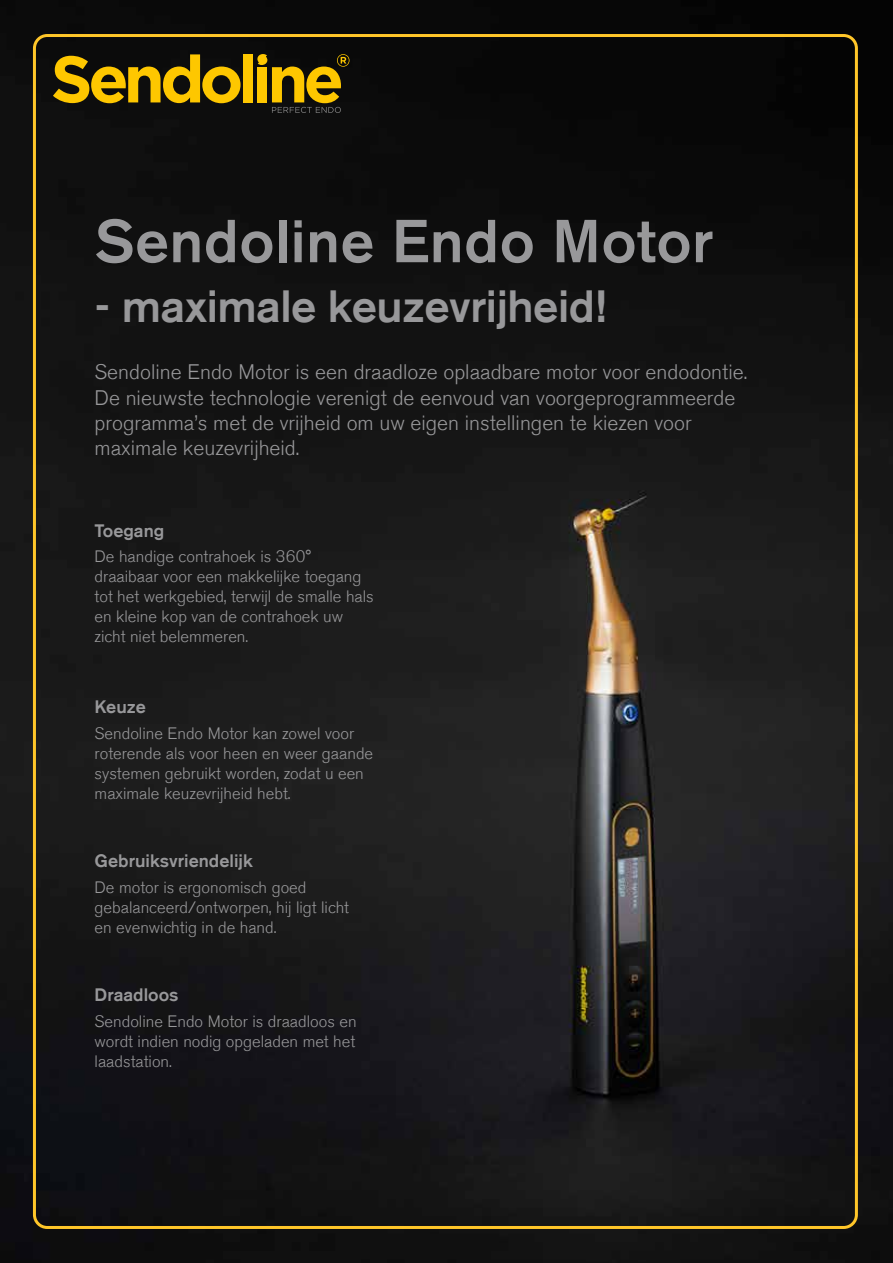
<style>
.page{position:relative;width:893px;height:1263px;background:#fff}
.page>*{position:absolute;margin:0;border:0;box-sizing:border-box;transform-origin:0 0}
.t1{font:500 60px "Akzidenz Grotesk BE";letter-spacing:.01em;color:#98989a}
.t2{font:500 45px "Akzidenz Grotesk BE";letter-spacing:-.01em;color:#98989a}
.t3{font:300 21px/25.2px "Akzidenz Grotesk BE";color:#98989a}
.t4{font:500 18px "Akzidenz Grotesk BE";color:#98989a}
.t5{font:300 16.5px/19.8px "Akzidenz Grotesk BE";color:#98989a}
</style>
<div class="page">
<img style="left:0;top:0;width:893px;height:1263px">
<svg style="left:53px;top:54px;width:188px;height:49px;background:#806606"></svg>
<div style="left:243px;top:54px;width:10px;height:48px;background:#fec700"></div>
<svg style="left:257px;top:54px;width:92px;height:59px;background:#6b5609"></svg>
<h1 class="t1" style="left:95px;top:204px;width:620px">Sendoline Endo Motor</h1>
<h2 class="t2" style="left:95px;top:278px;width:513px">- maximale keuzevrijheid!</h2>
<p class="t3" style="left:95px;top:360px;width:654px">Sendoline Endo Motor is een draadloze oplaadbare motor voor endodontie.<br>De nieuwste technologie verenigt de eenvoud van voorgeprogrammeerde programma’s met de vrijheid om uw eigen instellingen te kiezen voor maximale keuzevrijheid.</p>
<p class="t4" style="left:95px;top:519px;width:71px">Toegang</p>
<p class="t5" style="left:95px;top:547px;width:281px">De handige contrahoek is 360° draaibaar voor een makkelijke toegang tot het werkgebied, terwijl de smalle hals en kleine kop van de contrahoek uw zicht niet belemmeren.</p>
<p class="t4" style="left:95px;top:696px;width:53px">Keuze</p>
<p class="t5" style="left:95px;top:724px;width:280px">Sendoline Endo Motor kan zowel voor roterende als voor heen en weer gaande systemen gebruikt worden, zodat u een maximale keuzevrijheid hebt.</p>
<p class="t4" style="left:95px;top:850px;width:160px">Gebruiksvriendelijk</p>
<p class="t5" style="left:95px;top:878px;width:256px">De motor is ergonomisch goed gebalanceerd/ontworpen, hij ligt licht en evenwichtig in de hand.</p>
<p class="t4" style="left:95px;top:984px;width:85px">Draadloos</p>
<p class="t5" style="left:95px;top:1012px;width:263px;text-align:justify">Sendoline Endo Motor is draadloos en wordt indien nodig opgeladen met het laadstation.</p>
</div>
